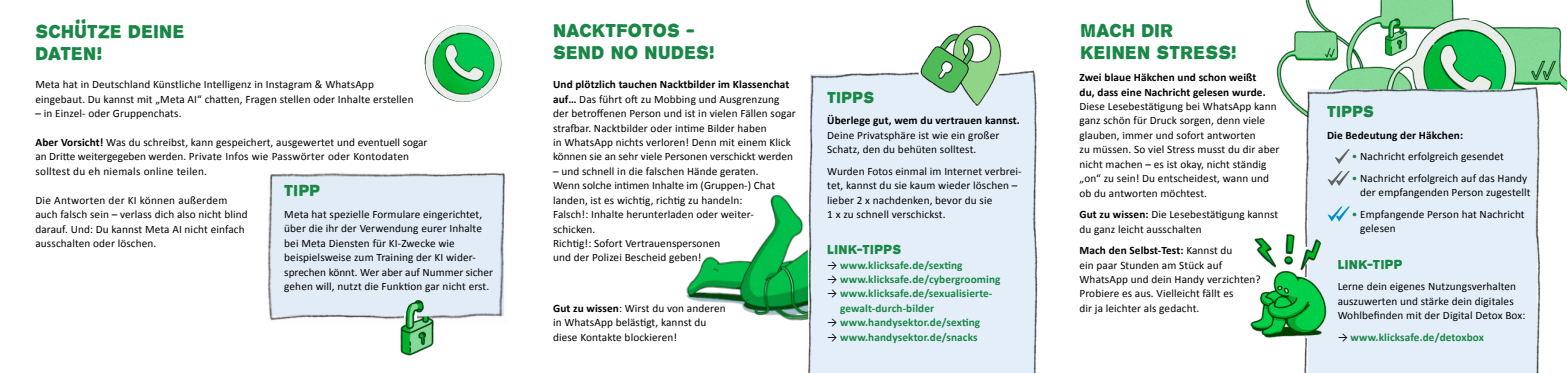
<style>
.page{position:relative;width:1567px;height:373px;background:#fff}
.page>*{position:absolute;margin:0;border:0;box-sizing:border-box;transform-origin:0 0}
.t1{font:16.25px/21.2px "Propaganda";letter-spacing:.025em;color:#198746}
.t2{font:13.75px "Propaganda";letter-spacing:.03em;color:#198746}
.t3{font:11.25px/14.4px "Calibri";letter-spacing:.01em;color:#000}
.t4{font:700 11.25px/14.4px "Calibri";letter-spacing:.01em;color:#198746}
.t5{font:700 11.25px/14.4px "Calibri";letter-spacing:.01em;color:#000}
.t6{font:11.25px "Propaganda";letter-spacing:.035em;color:#198746}
.s1{font-weight:700}
.s2{font-weight:400;color:#000}
.s3{color:#198746}
</style>
<div class="page">
<img style="left:267px;top:173px;width:239px;height:148px">
<img style="left:686px;top:195px;width:117px;height:126px">
<img style="left:1276px;top:0;width:290px;height:111px">
<div style="left:803px;top:70px;width:235px;height:302px;background:#e4eef9"></div>
<img style="left:1299px;top:79px;width:246px;height:293px">
<img style="left:399px;top:299px;width:40px;height:57px">
<img style="left:910px;top:25px;width:106px;height:89px">
<svg style="left:1334px;top:149px;width:15px;height:15px"></svg>
<svg style="left:1327px;top:171px;width:22px;height:15px"></svg>
<svg style="left:1327px;top:206px;width:22px;height:15px"></svg>
<img style="left:1250px;top:222px;width:117px;height:120px">
<img style="left:424px;top:25px;width:77px;height:77px;border-radius:38px">
<svg style="left:424px;top:50px;width:4px;height:15px"></svg>
<h1 class="t1" style="left:35px;top:20px;width:150px">SCHÜTZE DEINE<br>DATEN!</h1>
<h1 class="t1" style="left:553px;top:19px;width:163px">NACKTFOTOS -<br>SEND NO NUDES!</h1>
<h1 class="t1" style="left:1080px;top:19px;width:157px">MACH DIR<br>KEINEN STRESS!</h1>
<p class="t3" style="left:35px;top:77px;width:379px">Meta hat in Deutschland Künstliche Intelligenz in Instagram &amp; WhatsApp eingebaut. Du kannst mit „Meta AI“ chatten, Fragen stellen oder Inhalte erstellen</p>
<p class="t3" style="left:35px;top:106px;width:147px">– in Einzel- oder Gruppenchats.</p>
<p class="t3" style="left:35px;top:134px;width:393px"><span class="s1">Aber Vorsicht!</span> Was du schreibst, kann gespeichert, ausgewertet und eventuell sogar an Dritte weitergegeben werden. Private Infos wie Passwörter oder Kontodaten solltest du eh niemals online teilen.</p>
<p class="t3" style="left:35px;top:192px;width:214px">Die Antworten der KI können außerdem auch falsch sein – verlass dich also nicht blind darauf. Und: Du kannst Meta AI nicht einfach ausschalten oder löschen.</p>
<p class="t2" style="left:284px;top:178px;width:38px">TIPP</p>
<p class="t3" style="left:284px;top:206px;width:210px">Meta hat spezielle Formulare eingerichtet, über die ihr der Verwendung eurer Inhalte bei Meta Diensten für KI-Zwecke wie beispielsweise zum Training der KI wider&shy;sprechen könnt. Wer aber auf Nummer sicher gehen will, nutzt die Funktion gar nicht erst.</p>
<p class="t3" style="left:553px;top:77px;width:244px"><span class="s1">Und plötzlich tauchen Nacktbilder im Klassenchat auf…</span> Das führt oft zu Mobbing und Ausgrenzung der betroffenen Person und ist in vielen Fällen sogar strafbar. Nacktbilder oder intime Bilder haben<br>in WhatsApp nichts verloren! Denn mit einem Klick können sie an sehr viele Personen verschickt werden</p>
<p class="t3" style="left:553px;top:163px;width:223px">– und schnell in die falschen Hände geraten.<br>Wenn solche intimen Inhalte im (Gruppen-) Chat landen, ist es wichtig, richtig zu handeln:<br>Falsch!: Inhalte herunterladen oder weiter&shy;schicken.<br>Richtig!: Sofort Vertrauenspersonen<br>und der Polizei Bescheid geben!</p>
<p class="t3" style="left:553px;top:300px;width:174px"><span class="s1">Gut zu wissen</span>: Wirst du von anderen in WhatsApp belästigt, kannst du diese Kontakte blockieren!</p>
<p class="t2" style="left:827px;top:85px;width:48px">TIPPS</p>
<p class="t5" style="left:827px;top:113px;width:194px">Überlege gut, wem du vertrauen kannst.</p>
<p class="t3" style="left:827px;top:127px;width:173px">Deine Privatsphäre ist wie ein großer<br>Schatz, den du behüten solltest.</p>
<p class="t3" style="left:827px;top:163px;width:196px">Wurden Fotos einmal im Internet verbrei&shy;tet, kannst du sie kaum wieder löschen – lieber 2 x nachdenken, bevor du sie<br>1 x zu schnell verschickst.</p>
<p class="t6" style="left:827px;top:239px;width:75px">LINK-TIPPS</p>
<p class="t4" style="left:827px;top:257px;width:137px"><span class="s2">→</span> www.klicksafe.de/sexting</p>
<p class="t4" style="left:827px;top:271px;width:175px"><span class="s2">→</span> www.klicksafe.de/cybergrooming</p>
<p class="t4" style="left:840px;top:285px;width:154px;text-indent:-13px"><span class="s2">→</span> www.klicksafe.de/sexualisierte&shy;gewalt-durch-bilder</p>
<p class="t4" style="left:827px;top:314px;width:154px"><span class="s2">→</span> www.handysektor.de/sexting</p>
<p class="t4" style="left:827px;top:328px;width:152px"><span class="s2">→</span> www.handysektor.de/snacks</p>
<p class="t5" style="left:1079px;top:70px;width:188px">Zwei blaue Häkchen und schon weißt du, dass eine Nachricht gelesen wurde.</p>
<p class="t3" style="left:1079px;top:99px;width:201px">Diese Lesebestätigung bei WhatsApp kann ganz schön für Druck sorgen, denn viele glauben, immer und sofort antworten<br>zu müssen. So viel Stress musst du dir aber nicht machen – es ist okay, nicht ständig „on“ zu sein! Du entscheidest, wann und ob du antworten möchtest.</p>
<p class="t3" style="left:1079px;top:206px;width:200px"><span class="s1">Gut zu wissen:</span> Die Lesebestätigung kannst du ganz leicht ausschalten</p>
<p class="t3" style="left:1079px;top:242px;width:183px"><span class="s1">Mach den Selbst-Test:</span> Kannst du<br>ein paar Stunden am Stück auf<br>WhatsApp und dein Handy verzichten?<br>Probiere es aus. Vielleicht fällt es<br>dir ja leichter als gedacht.</p>
<p class="t2" style="left:1326px;top:99px;width:48px">TIPPS</p>
<p class="t5" style="left:1326px;top:127px;width:138px">Die Bedeutung der Häkchen:</p>
<p class="t3" style="left:1351px;top:149px;width:153px"><span class="s3">•</span> Nachricht erfolgreich gesendet</p>
<p class="t3" style="left:1351px;top:170px;width:180px;text-align:right"><span class="s3">•</span> Nachricht erfolgreich auf das Handy der empfangenden Person zugestellt</p>
<p class="t3" style="left:1359px;top:206px;width:166px;text-indent:-8px"><span class="s3">•</span> Empfangende Person hat Nachricht gelesen</p>
<p class="t6" style="left:1337px;top:253px;width:67px">LINK-TIPP</p>
<p class="t3" style="left:1337px;top:278px;width:189px">Lerne dein eigenes Nutzungsverhalten auszuwerten und stärke dein digitales<br>Wohlbefinden mit der Digital Detox Box:</p>
<p class="t4" style="left:1337px;top:328px;width:148px"><span class="s2">→</span> www.klicksafe.de/detoxbox</p>
</div>
